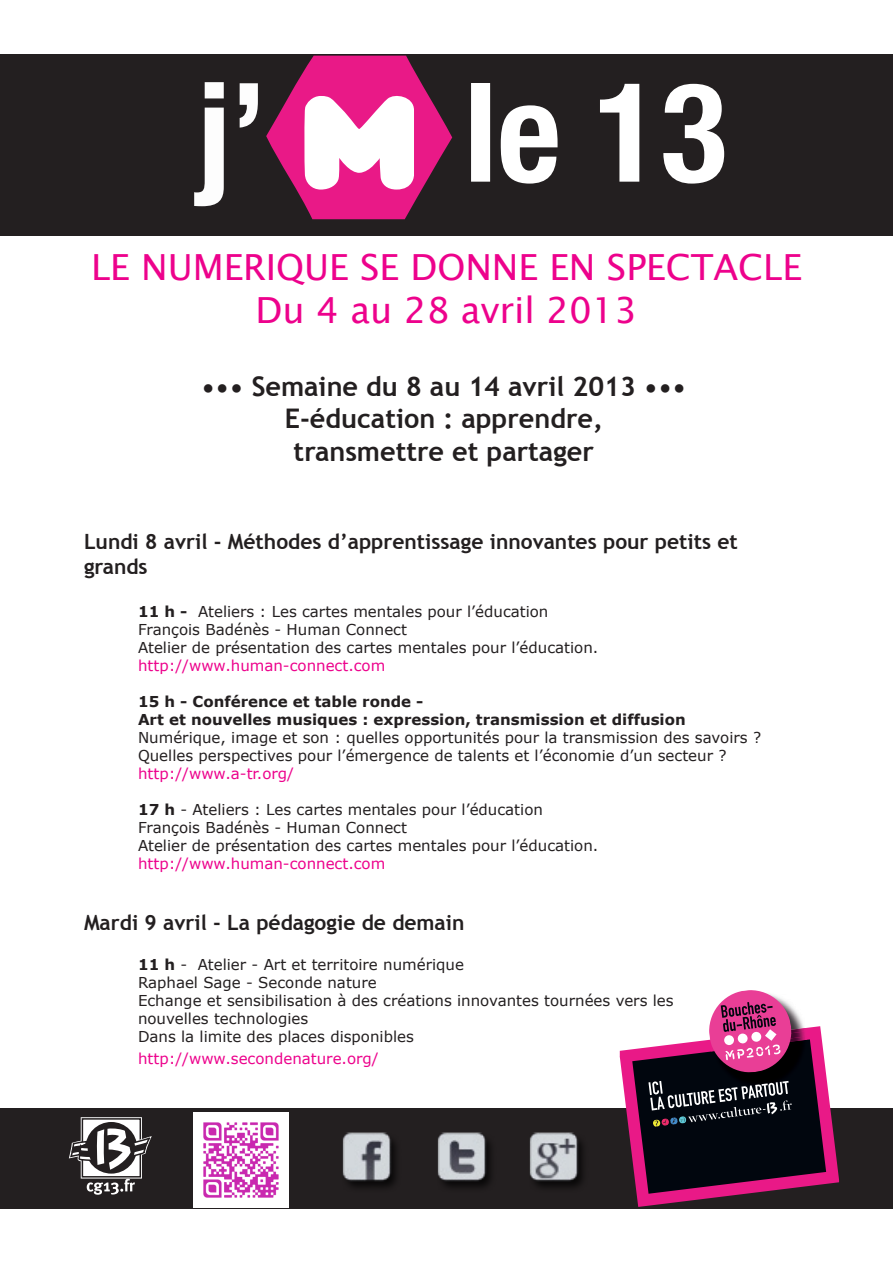
<style>
.page{position:relative;width:893px;height:1263px;background:#fff}
.page>*{position:absolute;margin:0;border:0;box-sizing:border-box;transform-origin:0 0}
.t1{font:36px "Lucida Sans Unicode";color:#ed028c}
.t2{font:700 27px/32.4px "Trebuchet MS";color:#231f20;text-align:center}
.t3{font:700 21px/25.2px "Trebuchet MS";color:#231f20}
.t4{font:15px/18px "Verdana";color:#231f20}
.t5{font:15px "Verdana";color:#ed028c}
.s1{font-weight:700}
.s2{color:#ed028c}
</style>
<div class="page">
<div style="left:0;top:54px;width:893px;height:181px;background:#231f20"></div>
<svg style="left:266px;top:56px;width:186px;height:163px"></svg>
<svg style="left:471px;top:83px;width:253px;height:101px"></svg>
<svg style="left:194px;top:82px;width:64px;height:124px"></svg>
<div style="left:0;top:1108px;width:893px;height:101px;background:#231f20"></div>
<svg style="left:620px;top:990px;width:219px;height:217px"></svg>
<svg style="left:69px;top:1117px;width:83px;height:78px"></svg>
<img style="left:193px;top:1112px;width:95px;height:95px">
<img style="left:437px;top:1132px;width:54px;height:55px">
<img style="left:529px;top:1132px;width:54px;height:55px">
<img style="left:342px;top:1132px;width:54px;height:55px">
<p class="t1" style="left:91px;top:239px;width:712px">LE NUMERIQUE SE DONNE EN SPECTACLE</p>
<p class="t1" style="left:256px;top:282px;width:383px">Du 4 au 28 avril 2013</p>
<p class="t2" style="left:201px;top:370px;width:487px">••• Semaine du 8 au 14 avril 2013 •••</p>
<p class="t2" style="left:285px;top:403px;width:320px">E-éducation : apprendre, transmettre et partager</p>
<p class="t3" style="left:84px;top:529px;width:655px">Lundi 8 avril - Méthodes d’apprentissage innovantes pour petits et grands</p>
<p class="t4" style="left:138px;top:603px;width:412px"><span class="s1">11 h -</span> Ateliers : Les cartes mentales pour l’éducation<br>François Badénès - Human Connect</p>
<p class="t4" style="left:138px;top:639px;width:462px">Atelier de présentation des cartes mentales pour l’éducation. <span class="s2">http://www.human-connect.com</span></p>
<p class="t4" style="left:138px;top:693px;width:625px"><span class="s1">15 h - Conférence et table ronde -<br>Art et nouvelles musiques : expression, transmission et diffusion </span>Numérique, image et son : quelles opportunités pour la transmission des savoirs ?<br>Quelles perspectives pour l’émergence de talents et l’économie d’un secteur ?</p>
<p class="t5" style="left:138px;top:764px;width:157px">http://www.a-tr.org/</p>
<p class="t4" style="left:138px;top:801px;width:406px"><span class="s1">17 h</span> - Ateliers : Les cartes mentales pour l’éducation<br>François Badénès - Human Connect</p>
<p class="t4" style="left:138px;top:837px;width:462px">Atelier de présentation des cartes mentales pour l’éducation. <span class="s2">http://www.human-connect.com</span></p>
<p class="t3" style="left:84px;top:910px;width:382px">Mardi 9 avril - La pédagogie de demain</p>
<p class="t4" style="left:138px;top:956px;width:537px"><span class="s1">11 h</span> - Atelier - Art et territoire numérique<br>Raphael Sage - Seconde nature<br>Echange et sensibilisation à des créations innovantes tournées vers les nouvelles technologies<br>Dans la limite des places disponibles</p>
<p class="t5" style="left:138px;top:1049px;width:242px">http://www.secondenature.org/</p>
</div>
